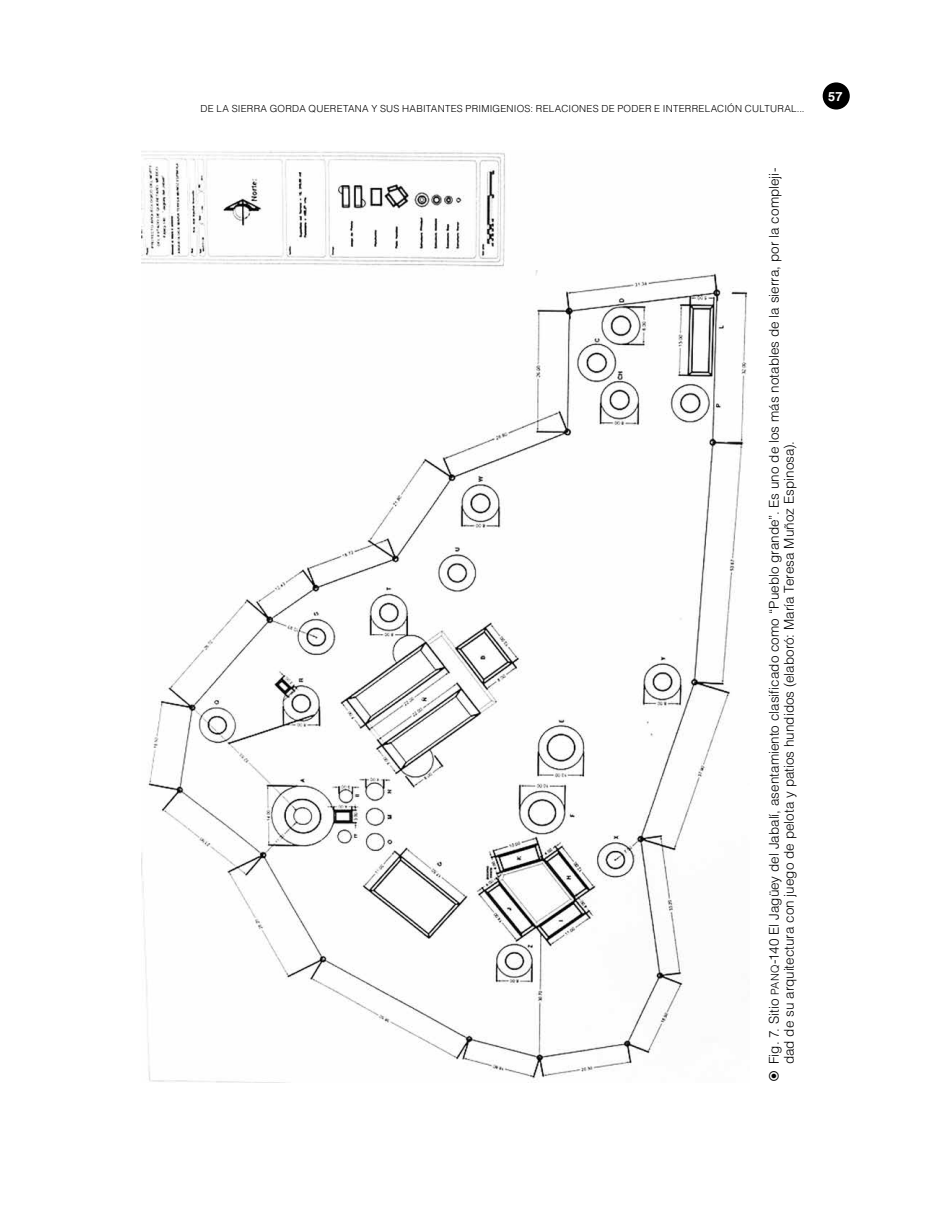
<style>
.page{position:relative;width:943px;height:1213px;background:#fff}
.page>*{position:absolute;margin:0;border:0;box-sizing:border-box;transform-origin:0 0}
.t1{font:300 13.5px/15px "Helvetica LT Std";color:#000}
.t2{font:700 12.75px "Helvetica LT Std";color:#fff}
.t3{font:300 9.75px "Helvetica LT Std";letter-spacing:.025em;color:#000}
.s1{font-family:"Helvetica LT Std Light SC800";font-weight:400;font-size:10.8px}
</style>
<div class="page">
<div style="left:822px;top:82px;width:27px;height:27px;background:#000;border-radius:50%"></div>
<img style="left:142px;top:151px;width:606px;height:931px">
<p class="t3" style="left:200px;top:103px;width:605px">DE LA SIERRA GORDA QUERETANA Y SUS HABITANTES PRIMIGENIOS: RELACIONES DE PODER E INTERRELACIÓN CULTURAL...</p>
<p class="t1" style="left:766px;top:1064px;width:897px;rotate:-90deg">Fig. 7. Sitio <span class="s1">panq</span>-140 El Jagüey del Jabalí, asentamiento clasificado como “Pueblo grande”. Es uno de los más notables de la sierra, por la compleji&shy;dad de su arquitectura con juego de pelota y patios hundidos (elaboró: María Teresa Muñoz Espinosa).</p>
<p class="t2" style="left:828px;top:88px;width:16px">57</p>
</div>
